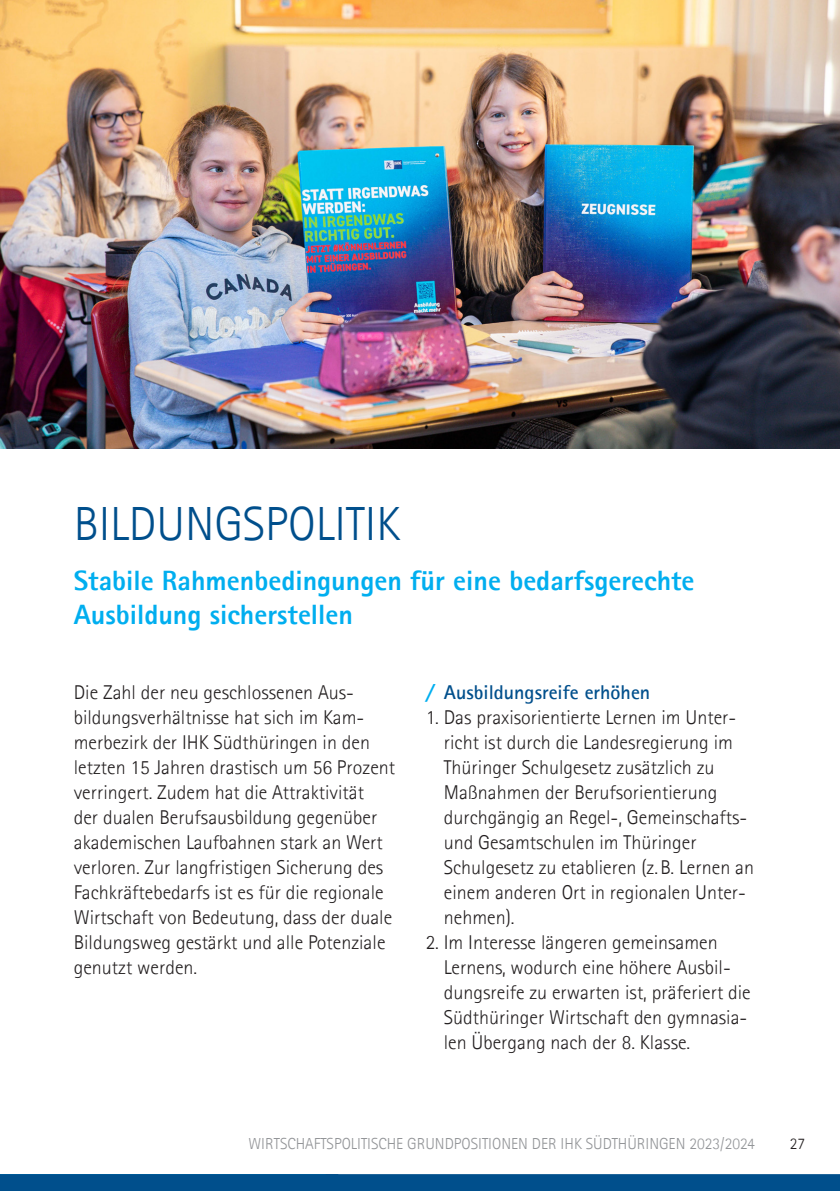
<style>
.page{position:relative;width:840px;height:1191px;background:#fff}
.page>*{position:absolute;margin:0;border:0;box-sizing:border-box;transform-origin:0 0}
.Headlines_VERSALIEN{font:300 48px "Rotis Sans Serif Pro";color:#004f8c}
.Headlines_VERSALIEN-2{font:800 28px/34px "Rotis Sans Serif Pro";color:#00aeef}
.Copy_Text{font:300 20px/25px "Rotis Sans Serif Pro";color:#231f20}
.Copy_Text-2{font:700 20px "Rotis Sans Serif Pro";color:#004f8c}
.t1{font:300 16px "Rotis Sans Serif Pro";color:#939598}
.t2{font:300 16px "Rotis Sans Serif Pro";color:#231f20}
.s1{font-weight:800;font-style:italic;color:#00aeef}
</style>
<div class="page">
<div style="left:0;top:1174px;width:839px;height:17px;background:#004f8c"></div>
<img style="left:0;top:0;width:839px;height:449px">
<p class="Headlines_VERSALIEN" style="left:74px;top:496px;width:328px">BILDUNGSPOLITIK</p>
<p class="Headlines_VERSALIEN-2" style="left:74px;top:563px;width:622px">Stabile Rahmenbedingungen für eine bedarfsgerechte<br>Ausbildung sicherstellen</p>
<p class="Copy_Text" style="left:74px;top:680px;width:323px">Die Zahl der neu geschlossenen Aus&shy;bildungsverhältnisse hat sich im Kam&shy;merbezirk der IHK Südthüringen in den letzten 15 Jahren drastisch um 56 Prozent verringert. Zudem hat die Attraktivität<br>der dualen Berufsausbildung gegenüber akademischen Laufbahnen stark an Wert verloren. Zur langfristigen Sicherung des Fachkräftebedarfs ist es für die regionale Wirtschaft von Bedeutung, dass der duale Bildungsweg gestärkt und alle Potenziale genutzt werden.</p>
<p class="Copy_Text-2" style="left:425px;top:679px;width:226px"><span class="s1">/</span> Ausbildungsreife erhöhen</p>
<p class="Copy_Text" style="left:443px;top:705px;width:311px;text-indent:-18px">1. Das praxisorientierte Lernen im Unter&shy;richt ist durch die Landesregierung im Thüringer Schulgesetz zusätzlich zu Maßnahmen der Berufsorientierung durchgängig an Regel-, Gemeinschafts&shy;und Gesamtschulen im Thüringer Schulgesetz zu etablieren (z.B. Lernen an einem anderen Ort in regionalen Unter&shy;nehmen).</p>
<p class="Copy_Text" style="left:443px;top:930px;width:308px;text-indent:-18px">2. Im Interesse längeren gemeinsamen Lernens, wodurch eine höhere Ausbil&shy;dungsreife zu erwarten ist, präferiert die Südthüringer Wirtschaft den gymnasia&shy;len Übergang nach der 8. Klasse.</p>
<p class="t1" style="left:248px;top:1134px;width:507px">WIRTSCHAFTSPOLITISCHE GRUNDPOSITIONEN DER IHK SÜDTHÜRINGEN 2023/2024</p>
<p class="t2" style="left:789px;top:1134px;width:17px">27</p>
</div>
